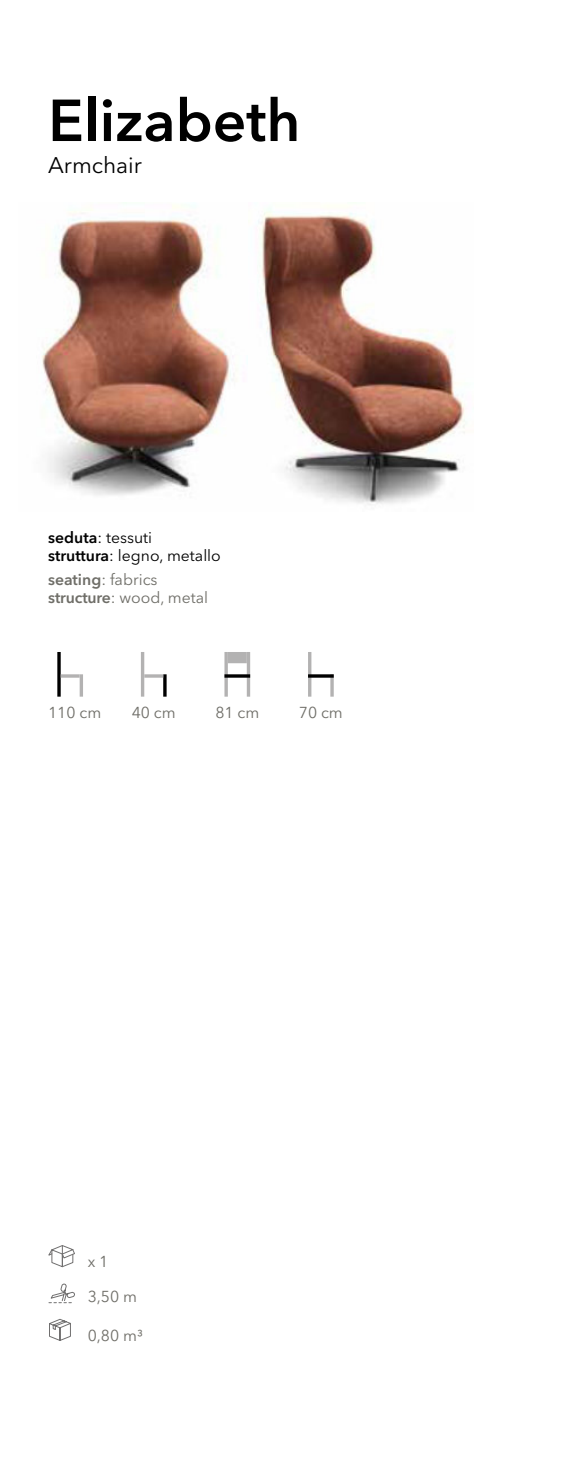
<style>
.page{position:relative;width:575px;height:1469px;background:#fff}
.page>*{position:absolute;margin:0;border:0;box-sizing:border-box;transform-origin:0 0}
.t1{font:600 58.5px "Avenir Next LT Pro";color:#000}
.t2{font:22.5px "Avenir Next LT Pro";color:#000}
.t3{font:15.75px/18px "Avenir Next LT Pro";color:#6f6e68}
.t4{font:15.75px/18px "Avenir Next LT Pro";color:#000}
.s1{font-weight:600}
</style>
<div class="page">
<img style="left:41px;top:202px;width:193px;height:293px">
<img style="left:258px;top:205px;width:207px;height:300px">
<svg style="left:49px;top:1319px;width:22px;height:21px"></svg>
<svg style="left:48px;top:1245px;width:27px;height:22px"></svg>
<svg style="left:49px;top:1283px;width:26px;height:20px"></svg>
<svg style="left:57px;top:652px;width:4px;height:44px"></svg>
<hr style="left:80px;top:674px;width:3px;height:22px;background:#b3b2b2">
<hr style="left:61px;top:674px;width:19px;height:3px;background:#b3b2b2">
<hr style="left:141px;top:652px;width:3px;height:44px;background:#b3b2b2">
<svg style="left:163px;top:674px;width:4px;height:22px"></svg>
<hr style="left:144px;top:674px;width:19px;height:3px;background:#b3b2b2">
<hr style="left:308px;top:652px;width:3px;height:44px;background:#b3b2b2">
<svg style="left:330px;top:677px;width:4px;height:19px"></svg>
<hr style="left:308px;top:674px;width:26px;height:3px;background:#000">
<svg style="left:224px;top:652px;width:4px;height:44px"></svg>
<hr style="left:247px;top:652px;width:3px;height:44px;background:#b3b2b2">
<hr style="left:224px;top:674px;width:26px;height:3px;background:#000">
<div style="left:228px;top:652px;width:19px;height:11px;background:#b3b2b2"></div>
<h1 class="t1" style="left:48px;top:97px;width:254px">Elizabeth</h1>
<h2 class="t2" style="left:48px;top:155px;width:95px">Armchair</h2>
<p class="t4" style="left:48px;top:529px;width:174px"><span class="s1">seduta</span>: tessuti <span class="s1">struttura</span>: legno, metallo</p>
<p class="t3" style="left:48px;top:572px;width:162px"><span class="s1">seating</span>: fabrics <span class="s1">structure</span>: wood, metal</p>
<p class="t3" style="left:48px;top:704px;width:55px">110 cm</p>
<p class="t3" style="left:132px;top:704px;width:45px">40 cm</p>
<p class="t3" style="left:215px;top:704px;width:45px">81 cm</p>
<p class="t3" style="left:299px;top:704px;width:45px">70 cm</p>
<p class="t3" style="left:88px;top:1253px;width:22px">x 1</p>
<p class="t3" style="left:88px;top:1289px;width:51px">3,50 m</p>
<p class="t3" style="left:88px;top:1327px;width:57px">0,80 m³</p>
</div>
